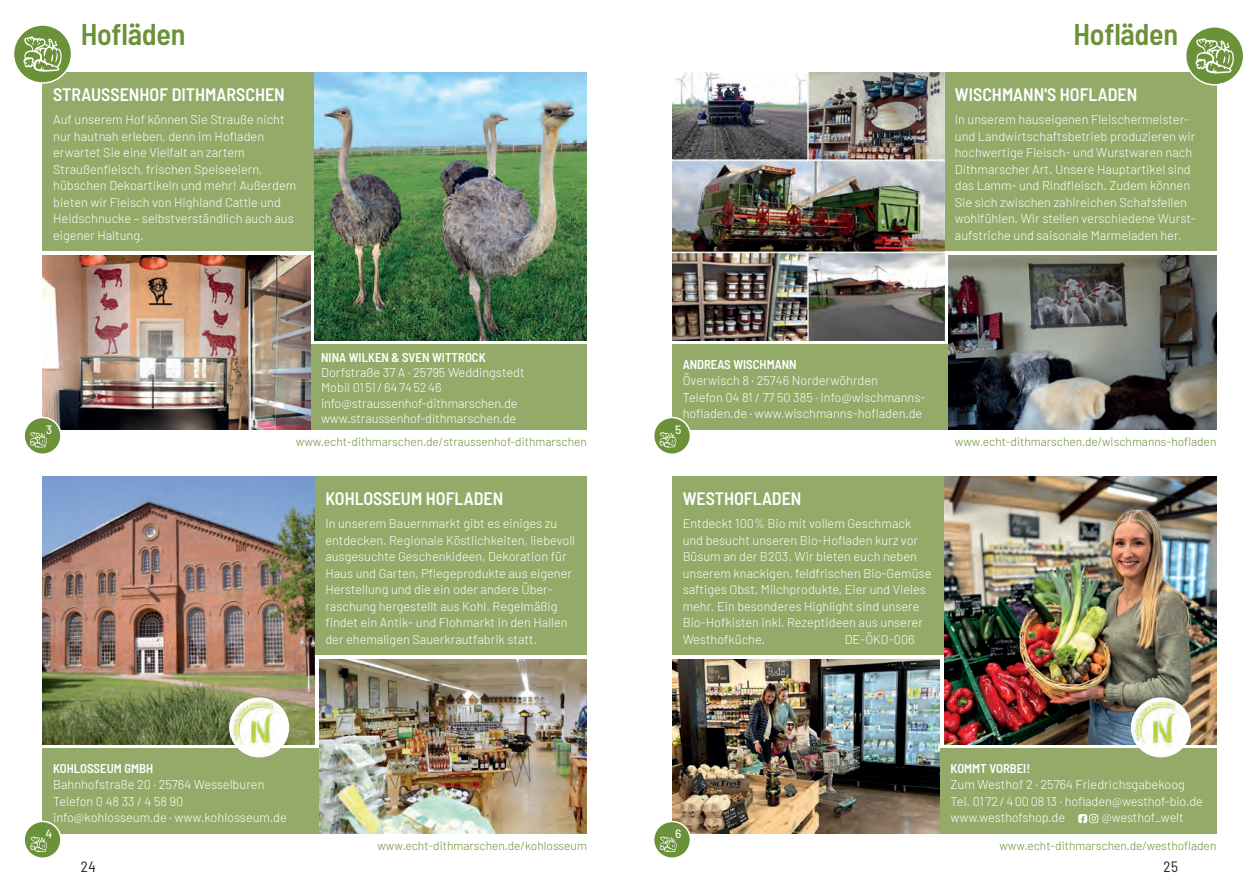
<style>
.page{position:relative;width:1259px;height:893px;background:#fff}
.page>*{position:absolute;margin:0;border:0;box-sizing:border-box;transform-origin:0 0}
.t1{font:600 semi-condensed 30px "Barlow";letter-spacing:-.01em;color:#6b9139}
.t2{font:600 semi-condensed 18px "Barlow";color:#fff}
.t3{font:semi-condensed 15px "Barlow";color:#231f20}
.t4{font:300 12.75px/16.5px "Barlow";color:#fff}
.t5{font:600 semi-condensed 12.75px "Barlow";color:#fff}
.t6{font:300 12px "Barlow";color:#6b9139}
.t7{font:500 12px "Barlow";color:#fff}
</style>
<div class="page">
<div style="left:672px;top:476px;width:272px;height:179px;background:#93aa69"></div>
<div style="left:940px;top:748px;width:276px;height:85px;background:#93aa69"></div>
<img style="left:944px;top:476px;width:272px;height:268px">
<img style="left:672px;top:659px;width:268px;height:174px">
<svg style="left:1078px;top:814px;width:20px;height:9px"></svg>
<img style="left:1131px;top:697px;width:60px;height:60px;border-radius:30px">
<div style="left:43px;top:72px;width:272px;height:179px;background:#93aa69"></div>
<div style="left:310px;top:344px;width:277px;height:85px;background:#93aa69"></div>
<img style="left:315px;top:72px;width:272px;height:268px">
<img style="left:43px;top:255px;width:267px;height:174px">
<div style="left:315px;top:476px;width:272px;height:179px;background:#93aa69"></div>
<div style="left:43px;top:748px;width:276px;height:85px;background:#93aa69"></div>
<img style="left:43px;top:476px;width:272px;height:268px">
<img style="left:319px;top:659px;width:268px;height:174px">
<img style="left:229px;top:697px;width:60px;height:60px;border-radius:30px">
<div style="left:944px;top:72px;width:272px;height:179px;background:#93aa69"></div>
<div style="left:672px;top:344px;width:276px;height:85px;background:#93aa69"></div>
<img style="left:672px;top:72px;width:272px;height:268px">
<img style="left:948px;top:255px;width:268px;height:174px">
<div style="left:14px;top:25px;width:58px;height:58px;background:#6b9139;border-radius:50%"></div>
<div style="left:13px;top:24px;width:59px;height:60px;border:2px solid #fff;border-radius:50%"></div>
<svg style="left:23px;top:36px;width:39px;height:36px"></svg>
<div style="left:1185px;top:27px;width:58px;height:58px;background:#6b9139;border-radius:50%"></div>
<div style="left:1185px;top:26px;width:59px;height:60px;border:2px solid #fff;border-radius:50%"></div>
<svg style="left:1195px;top:38px;width:39px;height:36px"></svg>
<div style="left:653px;top:417px;width:37px;height:37px;background:#6b9139;border-radius:50%"></div>
<div style="left:653px;top:417px;width:38px;height:38px;border:2px solid #fff;border-radius:50%"></div>
<svg style="left:659px;top:432px;width:17px;height:16px"></svg>
<div style="left:24px;top:417px;width:37px;height:37px;background:#6b9139;border-radius:50%"></div>
<div style="left:23px;top:417px;width:39px;height:38px;border:2px solid #fff;border-radius:50%"></div>
<svg style="left:30px;top:432px;width:17px;height:16px"></svg>
<div style="left:653px;top:821px;width:37px;height:37px;background:#6b9139;border-radius:50%"></div>
<div style="left:653px;top:821px;width:38px;height:38px;border:2px solid #fff;border-radius:50%"></div>
<svg style="left:659px;top:836px;width:23px;height:20px"></svg>
<div style="left:24px;top:821px;width:37px;height:37px;background:#6b9139;border-radius:50%"></div>
<div style="left:23px;top:821px;width:39px;height:38px;border:2px solid #fff;border-radius:50%"></div>
<svg style="left:30px;top:836px;width:17px;height:16px"></svg>
<h1 class="t1" style="left:81px;top:12px;width:106px">Hofläden</h1>
<h1 class="t1" style="left:1073px;top:12px;width:106px">Hofläden</h1>
<h2 class="t2" style="left:53px;top:81px;width:233px">STRAUSSENHOF DITHMARSCHEN</h2>
<p class="t4" style="left:53px;top:111px;width:245px">Auf unserem Hof können Sie Strauße nicht nur hautnah erleben, denn im Hofladen erwartet Sie eine Vielfalt an zartem Straußenfleisch, frischen Speiseeiern, hübschen Dekoartikeln und mehr! Außerdem bieten wir Fleisch von Highland Cattle und Heidschnucke – selbstverständlich auch aus eigener Haltung.</p>
<h2 class="t2" style="left:955px;top:81px;width:184px">WISCHMANN'S HOFLADEN</h2>
<p class="t4" style="left:955px;top:111px;width:242px">In unserem hauseigenen Fleischermeister&shy;und Landwirtschaftsbetrieb produzieren wir hochwertige Fleisch- und Wurstwaren nach Dithmarscher Art. Unsere Hauptartikel sind das Lamm- und Rindfleisch. Zudem können Sie sich zwischen zahlreichen Schafsfellen wohlfühlen. Wir stellen verschiedene Wurst&shy;aufstriche und saisonale Marmeladen her.</p>
<p class="t5" style="left:321px;top:348px;width:166px">NINA WILKEN &amp; SVEN WITTROCK</p>
<p class="t4" style="left:321px;top:364px;width:205px;line-height:15.3px">Dorfstraße 37 A · 25795 Weddingstedt Mobil 01 51 / 64 74 52 46 info@straussenhof-dithmarschen.de www.straussenhof-dithmarschen.de</p>
<p class="t6" style="left:296px;top:433px;width:292px">www.echt-dithmarschen.de/straussenhof-dithmarschen</p>
<p class="t5" style="left:682px;top:355px;width:115px">ANDREAS WISCHMANN</p>
<p class="t4" style="left:682px;top:371px;width:244px">Överwisch 8 · 25746 Norderwöhrden<br>Telefon 04 81 / 77 50 385 · info@wischmanns&shy;hofladen.de · www.wischmanns-hofladen.de</p>
<p class="t7" style="left:46px;top:421px;width:8px">3</p>
<p class="t7" style="left:675px;top:421px;width:8px">5</p>
<h2 class="t2" style="left:325px;top:485px;width:179px">KOHLOSSEUM HOFLADEN</h2>
<p class="t4" style="left:325px;top:515px;width:251px">In unserem Bauernmarkt gibt es einiges zu entdecken. Regionale Köstlichkeiten, liebevoll ausgesuchte Geschenkideen, Dekoration für Haus und Garten, Pflegeprodukte aus eigener Herstellung und die ein oder andere Über&shy;raschung hergestellt aus Kohl. Regelmäßig findet ein Antik- und Flohmarkt in den Hallen der ehemaligen Sauerkrautfabrik statt.</p>
<h2 class="t2" style="left:682px;top:485px;width:120px">WESTHOFLADEN</h2>
<p class="t4" style="left:682px;top:514px;width:250px">Entdeckt 100% Bio mit vollem Geschmack und besucht unseren Bio-Hofladen kurz vor Büsum an der B203. Wir bieten euch neben unserem knackigen, feldfrischen Bio-Gemüse saftiges Obst, Milchprodukte, Eier und Vieles mehr. Ein besonderes Highlight sind unsere Bio-Hofkisten inkl. Rezeptideen aus unserer Westhofküche.</p>
<p class="t4" style="left:844px;top:630px;width:71px">DE-ÖKO-006</p>
<p class="t6" style="left:955px;top:433px;width:263px">www.echt-dithmarschen.de/wischmanns-hofladen</p>
<p class="t5" style="left:53px;top:759px;width:102px">KOHLOSSEUM GMBH</p>
<p class="t4" style="left:53px;top:775px;width:235px">Bahnhofstraße 20 · 25764 Wesselburen<br>Telefon 0 48 33 / 4 58 90 info@kohlosseum.de · www.kohlosseum.de</p>
<p class="t7" style="left:45px;top:825px;width:8px">4</p>
<p class="t7" style="left:675px;top:825px;width:8px">6</p>
<p class="t6" style="left:377px;top:837px;width:211px">www.echt-dithmarschen.de/kohlosseum</p>
<p class="t5" style="left:950px;top:759px;width:81px">KOMMT VORBEI!</p>
<p class="t4" style="left:950px;top:775px;width:254px">Zum Westhof 2 · 25764 Friedrichsgabekoog<br>Tel. 01 72 / 4 00 08 13 · hofladen@westhof-bio.de www.westhofshop.de</p>
<p class="t4" style="left:1101px;top:808px;width:84px">@westhof_welt</p>
<p class="t6" style="left:999px;top:837px;width:218px">www.echt-dithmarschen.de/westhofladen</p>
<p class="t3" style="left:81px;top:855px;width:17px">24</p>
<p class="t3" style="left:1163px;top:855px;width:16px">25</p>
</div>
